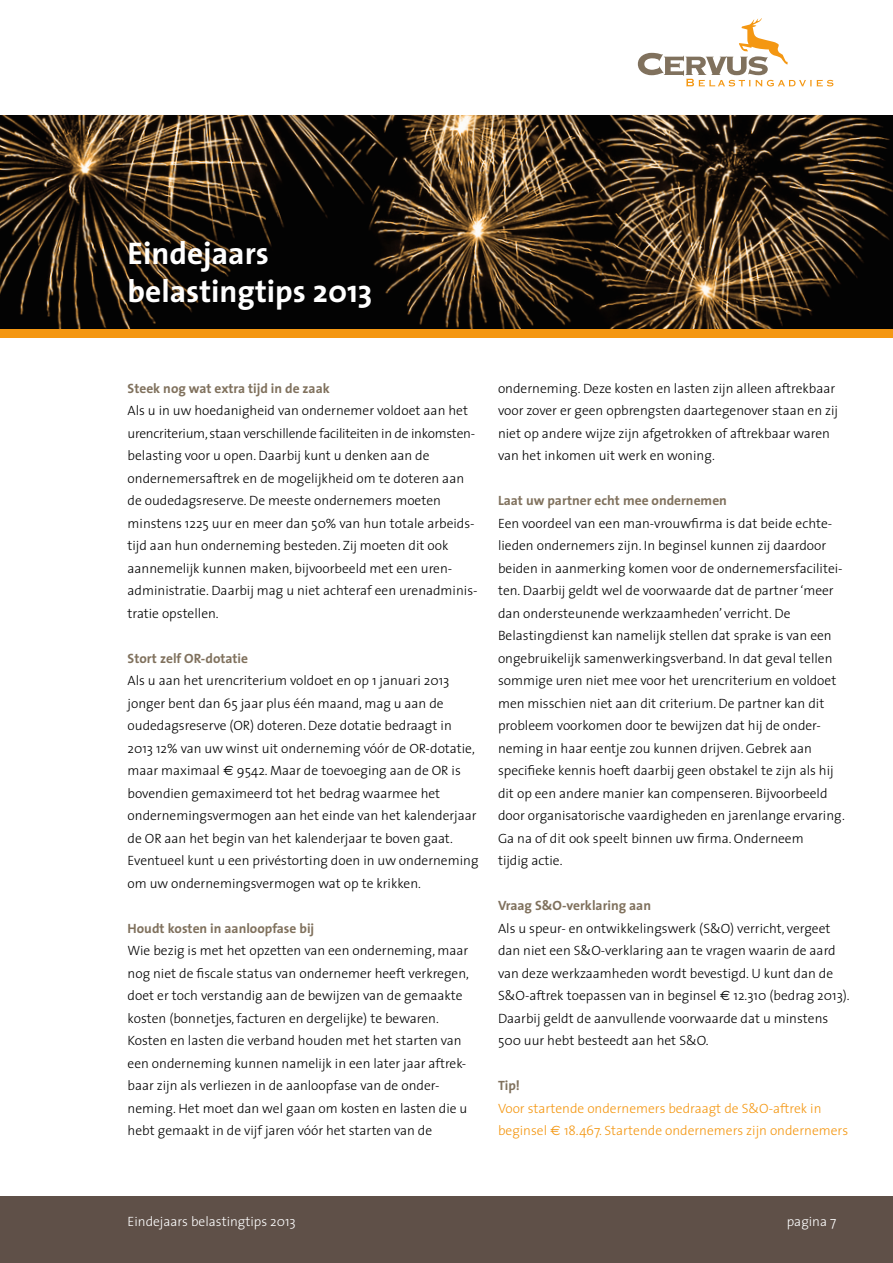
<style>
.page{position:relative;width:893px;height:1263px;background:#fff}
.page>*{position:absolute;margin:0;border:0;box-sizing:border-box;transform-origin:0 0}
.t1{font:700 31.5px/37.8px "The Sans";color:#fff}
.t2{font:300 13.5px/22.5px "The Sans";color:#000}
.t3{font:700 13.5px "The Sans";color:#80715d}
.t4{font:300 13.5px/22.5px "The Sans";color:#f49712}
.t5{font:300 13.5px "The Sans";color:#fff}
.s1{font-family:"Euro Sans";font-weight:400}
</style>
<div class="page">
<svg style="left:638px;top:18px;width:195px;height:68px"></svg>
<img style="left:0;top:116px;width:893px;height:212px">
<div style="left:0;top:1196px;width:893px;height:67px;background:#5f5048"></div>
<div style="left:0;top:330px;width:893px;height:8px;background:#f49712"></div>
<h1 class="t1" style="left:128px;top:234px;width:246px">Eindejaars belastingtips 2013</h1>
<p class="t3" style="left:128px;top:377px;width:204px">Steek nog wat extra tijd in de zaak</p>
<p class="t2" style="left:128px;top:399px;width:351px">Als u in uw hoedanigheid van ondernemer voldoet aan het urencriterium, staan verschillende faciliteiten in de inkomsten&shy;belasting voor u open. Daarbij kunt u denken aan de ondernemersaftrek en de mogelijkheid om te doteren aan de oudedagsreserve. De meeste ondernemers moeten minstens 1225 uur en meer dan 50% van hun totale arbeids&shy;tijd aan hun onderneming besteden. Zij moeten dit ook aannemelijk kunnen maken, bijvoorbeeld met een uren&shy;administratie. Daarbij mag u niet achteraf een urenadminis&shy;tratie opstellen.</p>
<p class="t3" style="left:128px;top:647px;width:122px">Stort zelf OR-dotatie</p>
<p class="t2" style="left:128px;top:669px;width:352px">Als u aan het urencriterium voldoet en op 1 januari 2013 jonger bent dan 65 jaar plus één maand, mag u aan de oudedagsreserve (OR) doteren. Deze dotatie bedraagt in 2013 12% van uw winst uit onderneming vóór de OR-dotatie, maar maximaal <span class="s1">€</span> 9542. Maar de toevoeging aan de OR is bovendien gemaximeerd tot het bedrag waarmee het ondernemingsvermogen aan het einde van het kalenderjaar de OR aan het begin van het kalenderjaar te boven gaat.<br>Eventueel kunt u een privéstorting doen in uw onderneming om uw ondernemingsvermogen wat op te krikken.</p>
<p class="t3" style="left:128px;top:917px;width:188px">Houdt kosten in aanloopfase bij</p>
<p class="t2" style="left:128px;top:939px;width:343px">Wie bezig is met het opzetten van een onderneming, maar nog niet de fiscale status van ondernemer heeft verkregen, doet er toch verstandig aan de bewijzen van de gemaakte kosten (bonnetjes, facturen en dergelijke) te bewaren.<br>Kosten en lasten die verband houden met het starten van een onderneming kunnen namelijk in een later jaar aftrek&shy;baar zijn als verliezen in de aanloopfase van de onder&shy;neming. Het moet dan wel gaan om kosten en lasten die u hebt gemaakt in de vijf jaren vóór het starten van de</p>
<p class="t2" style="left:498px;top:376px;width:342px">onderneming. Deze kosten en lasten zijn alleen aftrekbaar voor zover er geen opbrengsten daartegenover staan en zij niet op andere wijze zijn afgetrokken of aftrekbaar waren van het inkomen uit werk en woning.</p>
<p class="t3" style="left:498px;top:489px;width:230px">Laat uw partner echt mee ondernemen</p>
<p class="t2" style="left:498px;top:511px;width:348px">Een voordeel van een man-vrouwfirma is dat beide echte&shy;lieden ondernemers zijn. In beginsel kunnen zij daardoor beiden in aanmerking komen voor de ondernemersfacilitei&shy;ten. Daarbij geldt wel de voorwaarde dat de partner ‘meer dan ondersteunende werkzaamheden’ verricht. De Belastingdienst kan namelijk stellen dat sprake is van een ongebruikelijk samenwerkingsverband. In dat geval tellen sommige uren niet mee voor het urencriterium en voldoet men misschien niet aan dit criterium. De partner kan dit probleem voorkomen door te bewijzen dat hij de onder&shy;neming in haar eentje zou kunnen drijven. Gebrek aan specifieke kennis hoeft daarbij geen obstakel te zijn als hij dit op een andere manier kan compenseren. Bijvoorbeeld door organisatorische vaardigheden en jarenlange ervaring.<br>Ga na of dit ook speelt binnen uw firma. Onderneem<br>tijdig actie.</p>
<p class="t3" style="left:498px;top:894px;width:155px">Vraag S&amp;O-verklaring aan</p>
<p class="t2" style="left:498px;top:917px;width:353px">Als u speur- en ontwikkelingswerk (S&amp;O) verricht, vergeet dan niet een S&amp;O-verklaring aan te vragen waarin de aard van deze werkzaamheden wordt bevestigd. U kunt dan de S&amp;O-aftrek toepassen van in beginsel <span class="s1">€</span> 12.310 (bedrag 2013).<br>Daarbij geldt de aanvullende voorwaarde dat u minstens 500 uur hebt besteedt aan het S&amp;O.</p>
<p class="t3" style="left:498px;top:1074px;width:23px">Tip!</p>
<p class="t4" style="left:498px;top:1097px;width:352px">Voor startende ondernemers bedraagt de S&amp;O-aftrek in beginsel <span class="s1">€</span> 18.467. Startende ondernemers zijn ondernemers</p>
<p class="t5" style="left:128px;top:1210px;width:170px">Eindejaars belastingtips 2013</p>
<p class="t5" style="left:787px;top:1210px;width:51px">pagina 7</p>
</div>
